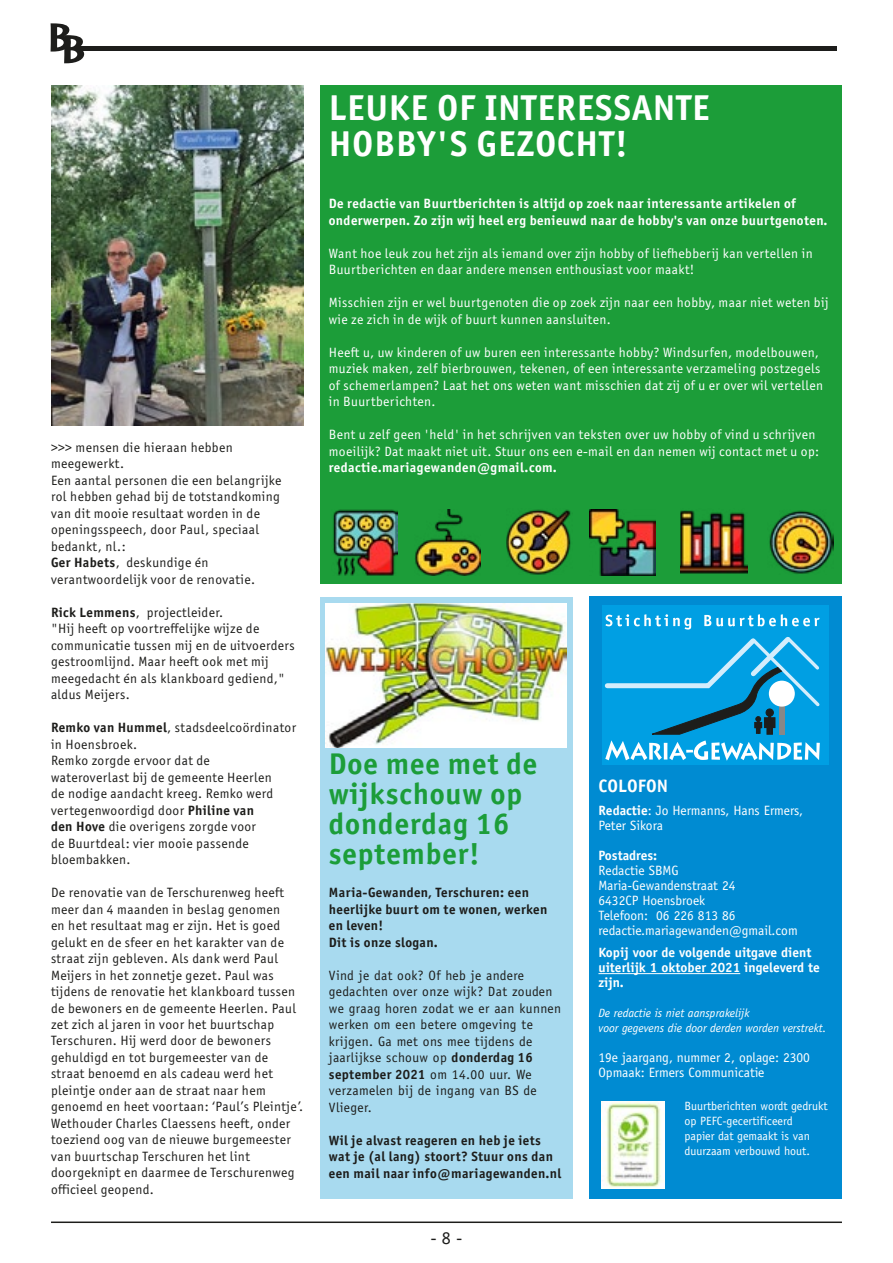
<style>
.page{position:relative;width:893px;height:1263px;background:#fff}
.page>*{position:absolute;margin:0;border:0;box-sizing:border-box;transform-origin:0 0}
.t1{font:700 36px/36px "Officina Sans ITC Pro";letter-spacing:.03em;color:#fff}
.t2{font:700 30px/30px "Officina Sans ITC Pro";letter-spacing:.03em;color:#1c9d39}
.t3{font:700 18px "Officina Sans Std";color:#fff}
.t4{font:18px "Officina Sans";color:#1d1d1b}
.t5{font:13.5px/16.5px "Officina Sans ITC Pro";letter-spacing:.03em;color:#1d1d1b}
.t6{font:13.5px/16.5px "Officina Sans ITC Pro";letter-spacing:.03em;color:#fff}
.t7{font:13.5px/16.5px "Officina Sans";letter-spacing:.03em;color:#1d1d1b}
.t8{font:700 13.5px/16.5px "Officina Sans ITC Pro";letter-spacing:.03em;color:#1d1d1b}
.t9{font:13.5px/15px "Officina Sans";color:#fff}
.t10{font:700 13.5px/16.5px "Officina Sans ITC Pro";letter-spacing:.03em;color:#fff}
.t11{font:700 13.5px/15px "Officina Sans Std";color:#fff}
.t12{font:12px/15px "Officina Sans";color:#fff}
.t13{font:italic 12px/15px "Officina Sans";color:#fff}
.s1{font-weight:700}
.s2{font-family:"Officina Sans ITC Pro";font-weight:700}
.s3{font-family:"Officina Sans";font-weight:400}
.s4{font-family:"Officina Sans Std";font-weight:700}
</style>
<div class="page">
<svg style="left:51px;top:23px;width:33px;height:40px"></svg>
<hr style="left:78px;top:46px;width:759px;height:4px;background:#1d1d1b">
<div style="left:590px;top:596px;width:252px;height:603px;background:#008bd2"></div>
<hr style="left:598px;top:973px;width:142px;height:1px;background:#fff">
<div style="left:602px;top:605px;width:227px;height:160px;background:#009fe3"></div>
<svg style="left:604px;top:614px;width:216px;height:146px"></svg>
<img style="left:602px;top:1102px;width:62px;height:86px">
<hr style="left:51px;top:1221px;width:791px;height:2px;background:#1d1d1b">
<div style="left:320px;top:597px;width:253px;height:602px;background:#a8daef"></div>
<img style="left:326px;top:604px;width:241px;height:143px">
<div style="left:320px;top:85px;width:522px;height:498px;background:#1c9d39"></div>
<img style="left:333px;top:509px;width:65px;height:66px">
<img style="left:415px;top:509px;width:66px;height:66px">
<img style="left:506px;top:509px;width:65px;height:66px">
<img style="left:590px;top:509px;width:66px;height:66px">
<img style="left:681px;top:510px;width:66px;height:64px">
<img style="left:769px;top:510px;width:64px;height:64px">
<img style="left:51px;top:85px;width:252px;height:340px">
<p class="t5" style="left:51px;top:439px;width:232px">&gt;&gt;&gt; mensen die hieraan hebben meegewerkt.<br>Een aantal personen die een belangrijke rol hebben gehad bij de totstandkoming van dit mooie resultaat worden in de openingsspeech, door Paul, speciaal bedankt, nl.:<br><span class="s1">Ger Habets</span>, deskundige én verantwoordelijk voor de renovatie.</p>
<p class="t5" style="left:51px;top:604px;width:245px"><span class="s1">Rick Lemmens</span>, projectleider.<br>"Hij heeft op voortreffelijke wijze de communicatie tussen mij en de uitvoerders gestroomlijnd. Maar heeft ook met mij meegedacht én als klankboard gediend," aldus Meijers.</p>
<p class="t5" style="left:51px;top:719px;width:247px"><span class="s1">Remko van Hummel</span>, stadsdeelcoördinator in Hoensbroek.<br>Remko zorgde ervoor dat de<br>wateroverlast bij de gemeente Heerlen<br>de nodige aandacht kreeg. Remko werd vertegenwoordigd door <span class="s1">Philine van<br>den Hove</span> die overigens zorgde voor<br>de Buurtdeal: vier mooie passende bloembakken.</p>
<p class="t5" style="left:51px;top:884px;width:254px">De renovatie van de Terschurenweg heeft meer dan 4 maanden in beslag genomen<br>en het resultaat mag er zijn. Het is goed gelukt en de sfeer en het karakter van de straat zijn gebleven. Als dank werd Paul Meijers in het zonnetje gezet. Paul was tijdens de renovatie het klankboard tussen de bewoners en de gemeente Heerlen. Paul zet zich al jaren in voor het buurtschap Terschuren. Hij werd door de bewoners gehuldigd en tot burgemeester van de straat benoemd en als cadeau werd het pleintje onder aan de straat naar hem genoemd en heet voortaan: ‘Paul’s Pleintje’.<br>Wethouder Charles Claessens heeft, onder toeziend oog van de nieuwe burgemeester van buurtschap Terschuren het lint doorgeknipt en daarmee de Terschurenweg officieel geopend.</p>
<h1 class="t1" style="left:329px;top:89px;width:382px">LEUKE OF INTERESSANTE<br>HOBBY'S GEZOCHT!</h1>
<p class="t10" style="left:329px;top:195px;width:500px">De redactie van Buurtberichten is altijd op zoek naar interessante artikelen of onderwerpen. Zo zijn wij heel erg benieuwd naar de hobby's van onze buurtgenoten.</p>
<p class="t6" style="left:329px;top:245px;width:485px">Want hoe leuk zou het zijn als iemand over zijn hobby of liefhebberij kan vertellen in<br>Buurtberichten en daar andere mensen enthousiast voor maakt!</p>
<p class="t6" style="left:329px;top:294px;width:501px">Misschien zijn er wel buurtgenoten die op zoek zijn naar een hobby, maar niet weten bij wie ze zich in de wijk of buurt kunnen aansluiten.</p>
<p class="t6" style="left:329px;top:344px;width:496px">Heeft u, uw kinderen of uw buren een interessante hobby? Windsurfen, modelbouwen, muziek maken, zelf bierbrouwen, tekenen, of een interessante verzameling postzegels of schemerlampen? Laat het ons weten want misschien dat zij of u er over wil vertellen in Buurtberichten.</p>
<p class="t6" style="left:329px;top:426px;width:492px">Bent u zelf geen 'held' in het schrijven van teksten over uw hobby of vind u schrijven moeilijk? Dat maakt niet uit. Stuur ons een e-mail en dan nemen wij contact met u op:</p>
<p class="t10" style="left:329px;top:459px;width:229px">redactie.mariagewanden@gmail.com.</p>
<h2 class="t2" style="left:329px;top:749px;width:210px">Doe mee met de wijkschouw op donderdag 16 september!</h2>
<p class="t8" style="left:329px;top:884px;width:220px">Maria-Gewanden, Terschuren: een heerlijke buurt om te wonen, werken en leven!<br>Dit is onze slogan.</p>
<p class="t7" style="left:329px;top:967px;width:234px">Vind je dat ook? Of heb je andere gedachten over onze wijk? Dat zouden we graag horen zodat we er aan kunnen werken om een betere omgeving te krijgen. Ga met ons mee tijdens de jaarlijkse schouw op <span class="s2">donderdag 16</span></p>
<p class="t8" style="left:329px;top:1066px;width:204px">september 2021 <span class="s3">om 14.00 uur. We</span></p>
<p class="t7" style="left:329px;top:1082px;width:209px">verzamelen bij de ingang van BS de<br>Vlieger.</p>
<p class="t8" style="left:329px;top:1132px;width:234px">Wil je alvast reageren en heb je iets wat je (al lang) stoort? Stuur ons dan een mail naar info@mariagewanden.nl</p>
<h3 class="t4" style="left:430px;top:1227px;width:34px">- 8 -</h3>
<h3 class="t3" style="left:598px;top:775px;width:71px">COLOFON</h3>
<p class="t9" style="left:598px;top:803px;width:206px"><span class="s4">Redactie</span>: Jo Hermanns, Hans Ermers,<br>Peter Sikora</p>
<p class="t11" style="left:598px;top:847px;width:60px">Postadres:</p>
<p class="t9" style="left:598px;top:863px;width:201px">Redactie SBMG<br>Maria-Gewandenstraat 24<br>6432CP Hoensbroek<br>Telefoon: 06 226 813 86 redactie.mariagewanden@gmail.com</p>
<p class="t11" style="left:598px;top:945px;width:223px">Kopij voor de volgende uitgave dient uiterlijk 1 oktober 2021 ingeleverd te zijn.</p>
<p class="t13" style="left:598px;top:1006px;width:230px">De redactie is niet aansprakelijk<br>voor gegevens die door derden worden verstrekt.</p>
<p class="t9" style="left:598px;top:1050px;width:213px">19e jaargang, nummer 2, oplage: 2300<br>Opmaak: Ermers Communicatie</p>
<p class="t12" style="left:685px;top:1098px;width:144px">Buurtberichten wordt gedrukt op PEFC-gecertificeerd<br>papier dat gemaakt is van duurzaam verbouwd hout.</p>
</div>
